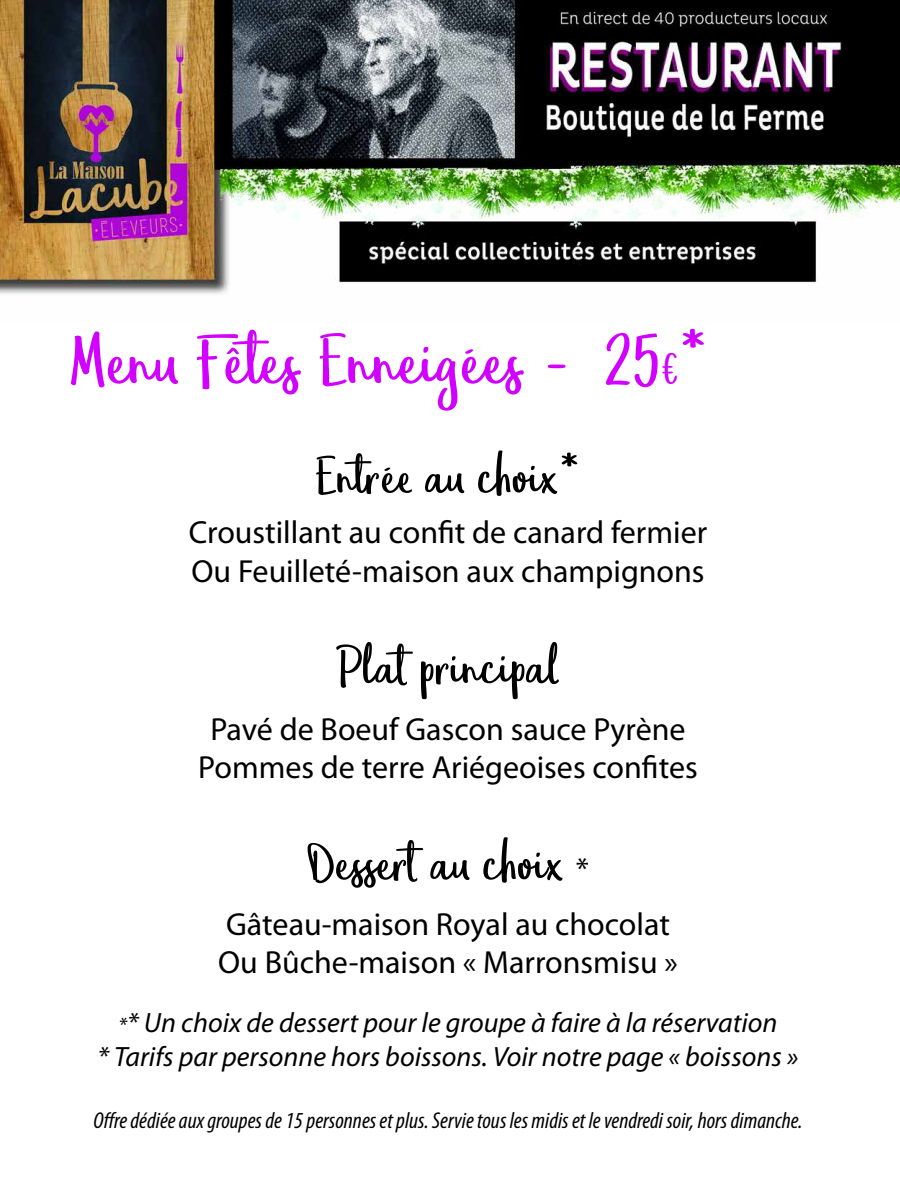
<style>
.page{position:relative;width:900px;height:1200px;background:#fff}
.page>*{position:absolute;margin:0;border:0;box-sizing:border-box;transform-origin:0 0}
.t1{font:80px "Eufoniem One";color:#d100ff}
.t2{font:59px "Eufoniem One";color:#000}
.t3{font:32px/38.4px "Myriad Pro";color:#000}
.t4{font:italic 28px/33.6px "Myriad Pro";color:#000;text-align:center}
.t5{font:italic condensed 23px "Myriad Pro";color:#000}
.s1{font-size:47px}
.s2{font-family:"Myriad Pro";font-size:32px}
.s3{font-size:21px}
</style>
<div class="page">
<img style="left:0;top:0;width:900px;height:294px">
<h1 class="t1" style="left:70px;top:319px;width:639px">Menu Fêtes Enneigées - 25<span class="s1">€</span>*</h1>
<h2 class="t2" style="left:316px;top:445px;width:266px">Entrée au choix*</h2>
<p class="t3" style="left:189px;top:513px;width:520px">Croustillant au confit de canard fermier<br>Ou Feuilleté-maison aux champignons</p>
<h2 class="t2" style="left:336px;top:636px;width:226px">Plat principal</h2>
<p class="t3" style="left:198px;top:709px;width:501px;text-align:center">Pavé de Boeuf Gascon sauce Pyrène<br>Pommes de terre Ariégeoises confites</p>
<h2 class="t2" style="left:307px;top:832px;width:284px">Dessert au choix <span class="s2">*</span></h2>
<p class="t3" style="left:218px;top:905px;width:461px">Gâteau-maison Royal au chocolat<br>Ou Bûche-maison « Marronsmisu »</p>
<p class="t4" style="left:98px;top:1006px;width:702px"><span class="s3">*</span>* Un choix de dessert pour le groupe à faire à la réservation<br>* Tarifs par personne hors boissons. Voir notre page « boissons »</p>
<p class="t5" style="left:93px;top:1106px;width:711px">Offre dédiée aux groupes de 15 personnes et plus. Servie tous les midis et le vendredi soir, hors dimanche.</p>
</div>
